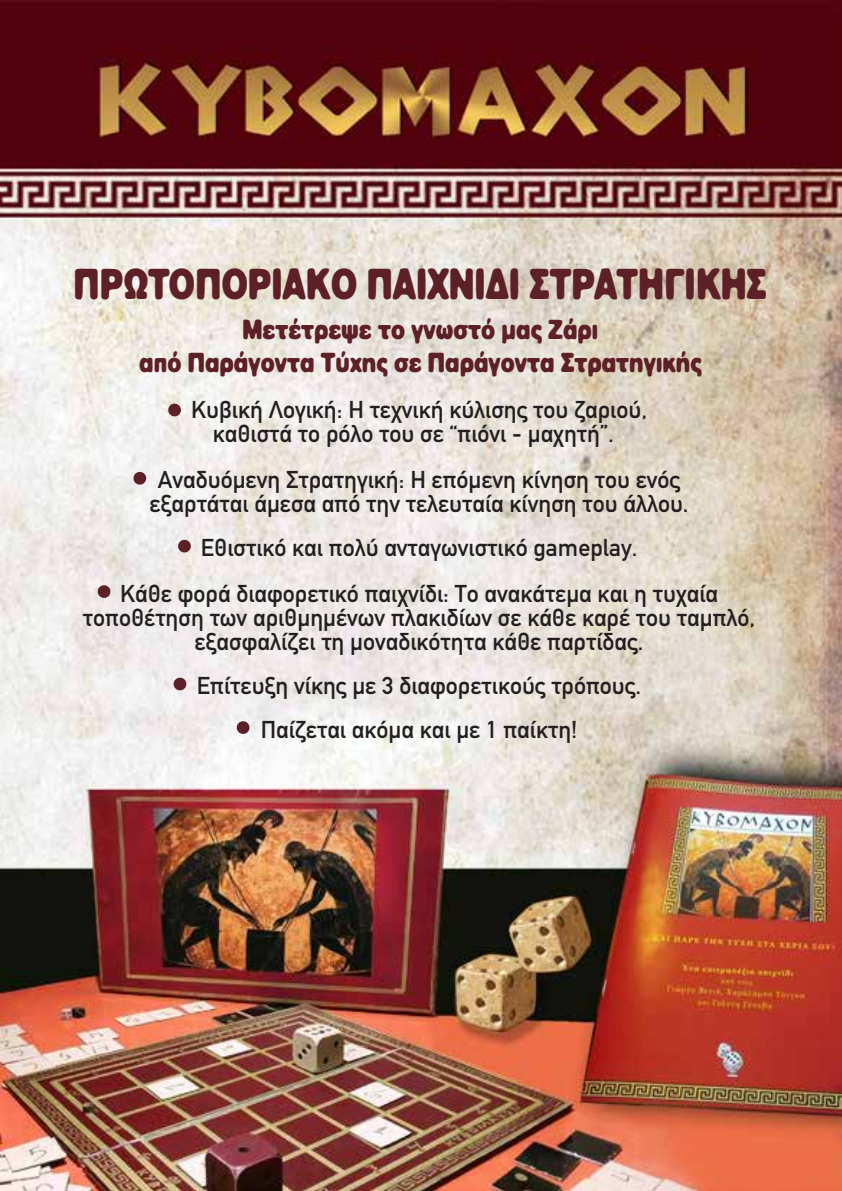
<style>
.page{position:relative;width:842px;height:1191px;background:#fff}
.page>*{position:absolute;margin:0;border:0;box-sizing:border-box;transform-origin:0 0}
.t1{font:44px "CF Fat";letter-spacing:.01em;color:#5e2027;scale:.78 1}
.t2{font:28px/32px "CF Fat";color:#5e2027;text-align:center;scale:.83 1}
.t3{font:700 24px/24px "DIN Alternate";color:#231f20;text-align:center}
</style>
<div class="page">
<img style="left:1px;top:0;width:841px;height:1191px">
<svg style="left:168px;top:404px;width:13px;height:12px"></svg>
<svg style="left:133px;top:472px;width:13px;height:12px"></svg>
<svg style="left:178px;top:540px;width:13px;height:12px"></svg>
<svg style="left:98px;top:585px;width:12px;height:13px"></svg>
<svg style="left:174px;top:677px;width:12px;height:13px"></svg>
<svg style="left:237px;top:721px;width:12px;height:13px"></svg>
<h1 class="t1" style="left:74px;top:258px;width:890px">ΠΡΩΤΟΠΟΡΙΑΚΟ ΠΑΙΧΝΙ∆Ι ΣΤΡΑΤΗΓΙΚΗΣ</h1>
<p class="t2" style="left:139px;top:313px;width:679px">Μετέτρεψε το γνωστό µας Ζάρι<br>από Παράγοντα Τύχης σε Παράγοντα Στρατηγικής</p>
<p class="t3" style="left:191px;top:396px;width:457px">Κυβική Λογική: Η τεχνική κύλισης του ζαριού, καθιστά το ρόλο του σε “πιόνι - μαχητή”.</p>
<p class="t3" style="left:150px;top:466px;width:541px">Αναδυόμενη Στρατηγική: Η επόμενη κίνηση του ενός εξαρτάται άμεσα από την τελευταία κίνηση του άλλου.</p>
<p class="t3" style="left:120px;top:523px;width:600px;line-height:46px">Εθιστικό και πολύ ανταγωνιστικό gameplay.<br>Κάθε φορά διαφορετικό παιχνίδι: Το ανακάτεμα και η τυχαία</p>
<p class="t3" style="left:83px;top:604px;width:674px">τοποθέτηση των αριθμημένων πλακιδίων σε κάθε καρέ του ταμπλό, εξασφαλίζει τη μοναδικότητα κάθε παρτίδας.</p>
<p class="t3" style="left:197px;top:662px;width:446px;line-height:44px">Επίτευξη νίκης με 3 διαφορετικούς τρόπους.<br>Παίζεται ακόμα και με 1 παίκτη!</p>
</div>
